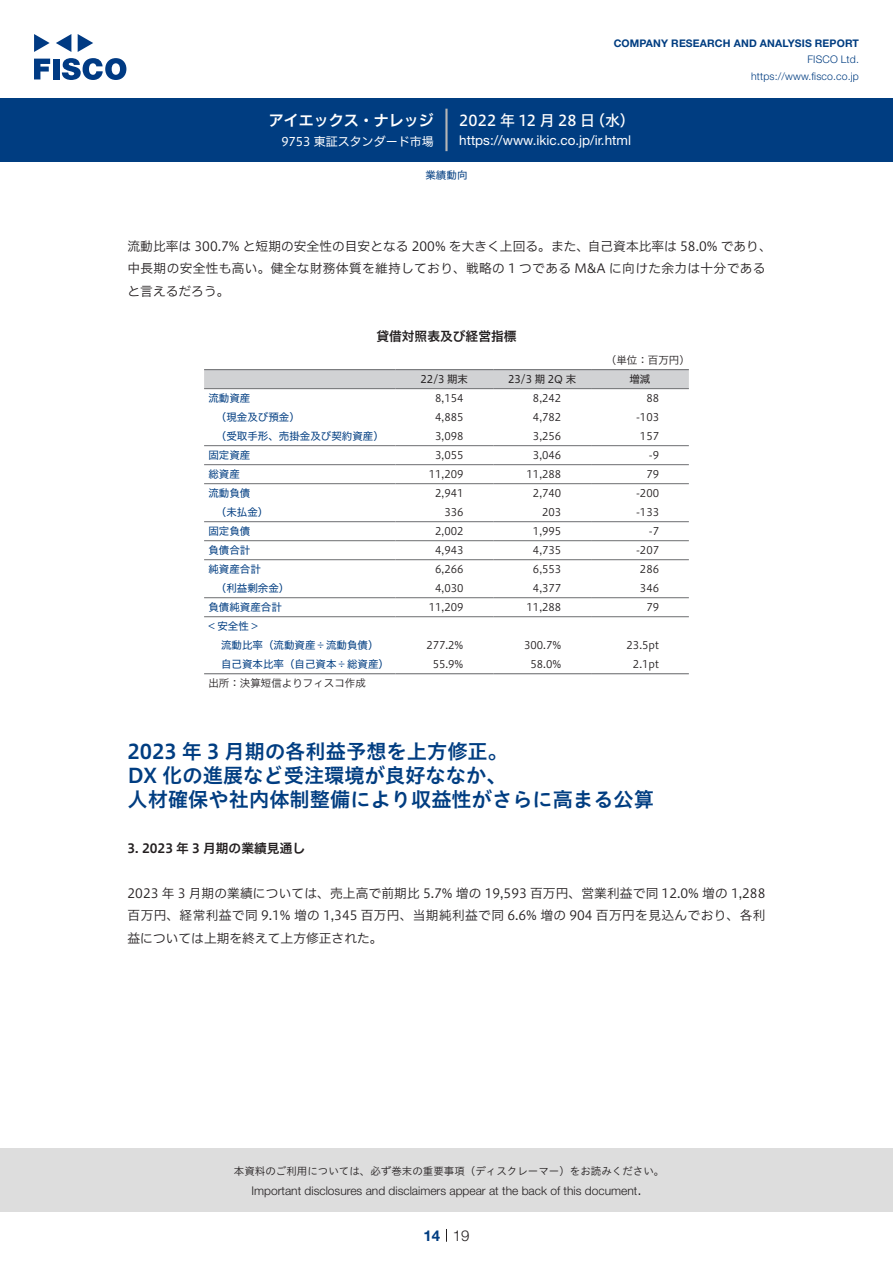
<style>
.page{position:relative;width:893px;height:1263px;background:#fff}
.page>*{position:absolute;margin:0;border:0;box-sizing:border-box;transform-origin:0 0}
.t1{font:20.25px/24px "Hiragino UD Sans Std W6";color:#003d81}
.t2{font:15px "Hiragino UD Sans F Std N W5";letter-spacing:.01em;color:#fff}
.t3{font:15px "Hiragino UD Sans F Std N W6";color:#fff}
.t4{font:300 15px "Helvetica Neue LT Std";color:#231f20}
.t5{font:700 15px "Helvetica Neue LT Std";color:#003d81}
.t6{font:13.5px "Helvetica Neue LT Std";color:#fff}
.t7{font:12.75px/22.5px "Hiragino UD Sans F Std N W3";color:#231f20}
.t8{font:12.75px "Hiragino UD Sans F Std N W6";color:#231f20}
.t9{font:300 12px "Helvetica Neue LT Std";color:#231f20}
.t10{font:12px "Hiragino UD Sans F Std N W4";color:#fff}
.t11{font:10.5px "Hiragino UD Sans F Std N W3";color:#231f20}
.t12{font:10.5px/19px "Hiragino UD Sans F Std N W4";color:#003d81}
.t13{font:10.5px "Hiragino UD Sans Std W3";color:#231f20}
.t14{font:700 10.5px "Helvetica Neue LT Std";letter-spacing:.015em;color:#003d81}
.t15{font:300 10.5px/16.5px "Helvetica Neue LT Std";letter-spacing:.015em;color:#003d81;text-align:right}
.t16{font:10.5px "Hiragino UD Sans F Std N W4";color:#231f20}
</style>
<div class="page">
<div style="left:0;top:1148px;width:893px;height:64px;background:#ddd"></div>
<svg style="left:34px;top:59px;width:16px;height:20px"></svg>
<div style="left:53px;top:59px;width:6px;height:20px;background:#003a83"></div>
<svg style="left:62px;top:58px;width:64px;height:22px"></svg>
<svg style="left:34px;top:34px;width:16px;height:18px"></svg>
<svg style="left:78px;top:34px;width:15px;height:18px"></svg>
<svg style="left:56px;top:34px;width:15px;height:18px"></svg>
<div style="left:0;top:98px;width:893px;height:64px;background:#003d81"></div>
<hr style="left:445px;top:109px;width:3px;height:42px;background:#b5b5b6">
<svg style="left:446px;top:1229px;width:1px;height:13px"></svg>
<div style="left:204px;top:370px;width:485px;height:18px;background:#d1d2d4"></div>
<hr style="left:204px;top:388px;width:191px;height:1px;background:#6c6d70">
<hr style="left:395px;top:388px;width:98px;height:1px;background:#6c6d70">
<hr style="left:493px;top:388px;width:98px;height:1px;background:#6c6d70">
<hr style="left:591px;top:388px;width:98px;height:1px;background:#6c6d70">
<hr style="left:204px;top:445px;width:191px;height:1px;background:#6c6d70">
<hr style="left:395px;top:445px;width:98px;height:1px;background:#6c6d70">
<hr style="left:493px;top:445px;width:98px;height:1px;background:#6c6d70">
<hr style="left:591px;top:445px;width:98px;height:1px;background:#6c6d70">
<hr style="left:204px;top:464px;width:191px;height:1px;background:#6c6d70">
<hr style="left:395px;top:464px;width:98px;height:1px;background:#6c6d70">
<hr style="left:493px;top:464px;width:98px;height:1px;background:#6c6d70">
<hr style="left:591px;top:464px;width:98px;height:1px;background:#6c6d70">
<hr style="left:204px;top:483px;width:191px;height:1px;background:#6c6d70">
<hr style="left:395px;top:483px;width:98px;height:1px;background:#6c6d70">
<hr style="left:493px;top:483px;width:98px;height:1px;background:#6c6d70">
<hr style="left:591px;top:483px;width:98px;height:1px;background:#6c6d70">
<hr style="left:204px;top:521px;width:191px;height:1px;background:#6c6d70">
<hr style="left:395px;top:521px;width:98px;height:1px;background:#6c6d70">
<hr style="left:493px;top:521px;width:98px;height:1px;background:#6c6d70">
<hr style="left:591px;top:521px;width:98px;height:1px;background:#6c6d70">
<hr style="left:204px;top:540px;width:191px;height:1px;background:#6c6d70">
<hr style="left:395px;top:540px;width:98px;height:1px;background:#6c6d70">
<hr style="left:493px;top:540px;width:98px;height:1px;background:#6c6d70">
<hr style="left:591px;top:540px;width:98px;height:1px;background:#6c6d70">
<hr style="left:204px;top:559px;width:191px;height:1px;background:#6c6d70">
<hr style="left:395px;top:559px;width:98px;height:1px;background:#6c6d70">
<hr style="left:493px;top:559px;width:98px;height:1px;background:#6c6d70">
<hr style="left:591px;top:559px;width:98px;height:1px;background:#6c6d70">
<hr style="left:204px;top:597px;width:191px;height:1px;background:#6c6d70">
<hr style="left:395px;top:597px;width:98px;height:1px;background:#6c6d70">
<hr style="left:493px;top:597px;width:98px;height:1px;background:#6c6d70">
<hr style="left:591px;top:597px;width:98px;height:1px;background:#6c6d70">
<hr style="left:204px;top:616px;width:191px;height:1px;background:#6c6d70">
<hr style="left:395px;top:616px;width:98px;height:1px;background:#6c6d70">
<hr style="left:493px;top:616px;width:98px;height:1px;background:#6c6d70">
<hr style="left:591px;top:616px;width:98px;height:1px;background:#6c6d70">
<hr style="left:204px;top:369px;width:191px;height:1px;background:#6c6d70">
<hr style="left:395px;top:369px;width:98px;height:1px;background:#6c6d70">
<hr style="left:493px;top:369px;width:98px;height:1px;background:#6c6d70">
<hr style="left:591px;top:369px;width:98px;height:1px;background:#6c6d70">
<hr style="left:204px;top:673px;width:191px;height:1px;background:#6c6d70">
<hr style="left:395px;top:673px;width:98px;height:1px;background:#6c6d70">
<hr style="left:493px;top:673px;width:98px;height:1px;background:#6c6d70">
<hr style="left:591px;top:673px;width:98px;height:1px;background:#6c6d70">
<p class="t3" style="left:269px;top:109px;width:167px">アイエックス・ナレッジ</p>
<p class="t10" style="left:281px;top:132px;width:154px">9753 東証スタンダード市場</p>
<p class="t14" style="left:614px;top:37px;width:247px">COMPANY RESEARCH AND ANALYSIS REPORT</p>
<p class="t15" style="left:751px;top:51px;width:109px">FISCO Ltd. https://www.fisco.co j p.</p>
<p class="t2" style="left:590px;top:109px;width:46px">（水(</p>
<p class="t2" style="left:459px;top:109px;width:137px">2022 年 12 月 28 日</p>
<p class="t6" style="left:459px;top:132px;width:173px">https://www.ikic.co j p. .i r/ html</p>
<p class="t12" style="left:425px;top:165px;width:43px">業績動向</p>
<p class="t7" style="left:128px;top:234px;width:646px">流動比率は 300.7% と短期の安全性の目安となる 200% を大きく上回る。また、自己資本比率は 58.0% であり、中長期の安全性も高い。健全な財務体質を維持しており、戦略の 1 つである M&amp;A に向けた余力は十分であると言えるだろう。</p>
<p class="t8" style="left:376px;top:326px;width:142px">貸借対照表及び経営指標</p>
<p class="t11" style="left:606px;top:352px;width:85px">（単位：百万円(</p>
<p class="t16" style="left:629px;top:371px;width:22px">増減</p>
<p class="t16" style="left:421px;top:371px;width:49px">22/3 期末</p>
<p class="t16" style="left:508px;top:371px;width:69px">23/3 期 2Q 末</p>
<p class="t12" style="left:208px;top:388px;width:43px">流動資産</p>
<p class="t11" style="left:435px;top:390px;width:30px">8,154</p>
<p class="t11" style="left:533px;top:390px;width:30px">8,242</p>
<p class="t11" style="left:646px;top:390px;width:14px">88</p>
<p class="t12" style="left:216px;top:407px;width:85px">（現金及び預金(</p>
<p class="t11" style="left:435px;top:409px;width:30px">4,885</p>
<p class="t11" style="left:533px;top:409px;width:30px">4,782</p>
<p class="t11" style="left:636px;top:409px;width:25px">-103</p>
<p class="t12" style="left:216px;top:426px;width:169px">（受取手形、売掛金及び契約資産(</p>
<p class="t11" style="left:435px;top:428px;width:30px">3,098</p>
<p class="t11" style="left:533px;top:428px;width:30px">3,256</p>
<p class="t11" style="left:640px;top:428px;width:21px">157</p>
<p class="t12" style="left:208px;top:445px;width:43px">固定資産</p>
<p class="t11" style="left:435px;top:447px;width:30px">3,055</p>
<p class="t11" style="left:533px;top:447px;width:30px">3,046</p>
<p class="t11" style="left:649px;top:447px;width:12px">-9</p>
<p class="t12" style="left:208px;top:464px;width:33px">総資産</p>
<p class="t11" style="left:429px;top:466px;width:36px">11,209</p>
<p class="t11" style="left:527px;top:466px;width:36px">11,288</p>
<p class="t11" style="left:646px;top:466px;width:14px">79</p>
<p class="t12" style="left:208px;top:483px;width:43px">流動負債</p>
<p class="t11" style="left:435px;top:485px;width:30px">2,941</p>
<p class="t11" style="left:533px;top:485px;width:30px">2,740</p>
<p class="t11" style="left:636px;top:485px;width:25px">-200</p>
<p class="t12" style="left:216px;top:502px;width:54px">（未払金(</p>
<p class="t11" style="left:444px;top:504px;width:21px">336</p>
<p class="t11" style="left:542px;top:504px;width:21px">203</p>
<p class="t11" style="left:636px;top:504px;width:25px">-133</p>
<p class="t12" style="left:208px;top:521px;width:43px">固定負債</p>
<p class="t11" style="left:435px;top:523px;width:30px">2,002</p>
<p class="t11" style="left:533px;top:523px;width:30px">1,995</p>
<p class="t11" style="left:649px;top:523px;width:12px">-7</p>
<p class="t12" style="left:208px;top:540px;width:43px">負債合計</p>
<p class="t11" style="left:435px;top:542px;width:30px">4,943</p>
<p class="t11" style="left:533px;top:542px;width:30px">4,735</p>
<p class="t11" style="left:636px;top:542px;width:25px">-207</p>
<p class="t12" style="left:208px;top:559px;width:54px">純資産合計</p>
<p class="t11" style="left:435px;top:561px;width:30px">6,266</p>
<p class="t11" style="left:533px;top:561px;width:30px">6,553</p>
<p class="t11" style="left:640px;top:561px;width:21px">286</p>
<p class="t12" style="left:216px;top:578px;width:75px">（利益剰余金(</p>
<p class="t11" style="left:435px;top:580px;width:30px">4,030</p>
<p class="t11" style="left:533px;top:580px;width:30px">4,377</p>
<p class="t11" style="left:640px;top:580px;width:21px">346</p>
<p class="t12" style="left:208px;top:597px;width:75px">負債純資産合計&lt; 安全性 &lt;</p>
<p class="t11" style="left:429px;top:599px;width:36px">11,209</p>
<p class="t11" style="left:527px;top:599px;width:36px">11,288</p>
<p class="t11" style="left:646px;top:599px;width:14px">79</p>
<p class="t12" style="left:221px;top:635px;width:159px">流動比率（流動資産÷流動負債）</p>
<p class="t11" style="left:426px;top:637px;width:39px">277.2%</p>
<p class="t11" style="left:524px;top:637px;width:39px">300.7%</p>
<p class="t11" style="left:627px;top:637px;width:34px">23.5pt</p>
<p class="t12" style="left:221px;top:654px;width:169px">自己資本比率（自己資本÷総資産）</p>
<p class="t11" style="left:208px;top:675px;width:159px">出所：決算短信よりフィスコ作成</p>
<p class="t11" style="left:433px;top:656px;width:32px">55.9%</p>
<p class="t11" style="left:530px;top:656px;width:32px">58.0%</p>
<p class="t11" style="left:633px;top:656px;width:28px">2.1pt</p>
<h1 class="t1" style="left:128px;top:738px;width:528px">2023 年 3 月期の各利益予想を上方修正。<br>DX 化の進展など受注環境が良好ななか、<br>人材確保や社内体制整備により収益性がさらに高まる公算</h1>
<p class="t8" style="left:128px;top:838px;width:179px">3. 2023 年 3 月期の業績見通し</p>
<p class="t7" style="left:128px;top:881px;width:639px;text-align:justify">2023 年 3 月期の業績については、売上高で前期比 5.7% 増の 19,593 百万円、営業利益で同 12.0% 増の 1,288百万円、経常利益で同 9.1% 増の 1,345 百万円、当期純利益で同 6.6% 増の 904 百万円を見込んでおり、各利益については上期を終えて上方修正された。</p>
<p class="t13" style="left:234px;top:1163px;width:432px">本資料のご利用については、必ず巻末の重要事項（ディスクレーマー）をお読みください。</p>
<p class="t4" style="left:637px;top:1180px;width:6px">.</p>
<p class="t9" style="left:251px;top:1183px;width:387px">Important disclosures and disclaimers appear at the back of this document</p>
<p class="t5" style="left:423px;top:1226px;width:18px">14</p>
<p class="t4" style="left:453px;top:1226px;width:18px">19</p>
</div>
